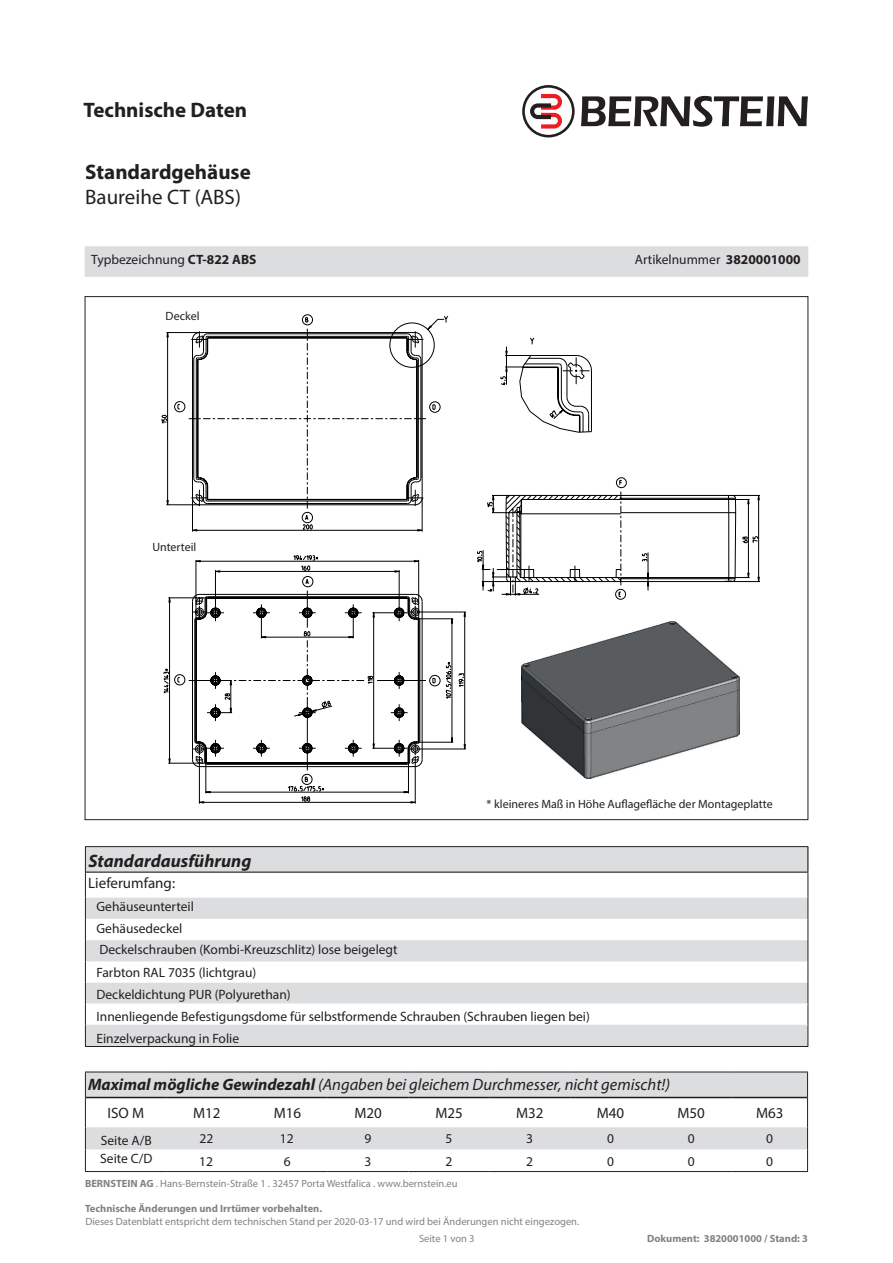
<style>
.page{position:relative;width:893px;height:1263px;background:#fff}
.page>*{position:absolute;margin:0;border:0;box-sizing:border-box;transform-origin:0 0}
.t1{font:700 21px "Myriad Pro";color:#231f20}
.t2{font:21px "Myriad Pro";color:#231f20}
.t3{font:italic 700 18px "Myriad Pro";color:#231f20}
.t4{font:italic 16.5px "Myriad Pro";color:#231f20}
.t5{font:15px "Myriad Pro";color:#231f20}
.t6{font:13.5px "Myriad Pro";color:#231f20}
.t7{font:12px "Myriad Pro";color:#231f20}
.t8{font:10.5px "Myriad Pro";color:#808285}
.t9{font:700 10.5px "Myriad Pro";color:#808285}
.s1{font-weight:700}
</style>
<div class="page">
<svg style="left:581px;top:96px;width:227px;height:31px"></svg>
<svg style="left:522px;top:85px;width:53px;height:52px"></svg>
<div style="left:85px;top:246px;width:723px;height:31px;background:#dcdddf"></div>
<svg style="left:86px;top:847px;width:721px;height:199px;fill:#dcdddf"></svg>
<hr style="left:85px;top:846px;width:723px;height:1px;background:#231f20">
<svg style="left:85px;top:847px;width:1px;height:199px"></svg>
<hr style="left:85px;top:1046px;width:723px;height:1px;background:#231f20">
<svg style="left:807px;top:847px;width:1px;height:199px"></svg>
<hr style="left:86px;top:1003px;width:721px;height:1px;background:#fff">
<hr style="left:86px;top:1025px;width:721px;height:1px;background:#dcdddf">
<hr style="left:86px;top:871px;width:722px;height:2px;background:#231f20">
<svg style="left:86px;top:1072px;width:721px;height:77px;fill:#dcdddf"></svg>
<hr style="left:86px;top:1097px;width:80px;height:1px;background:#231f20">
<hr style="left:166px;top:1097px;width:81px;height:1px;background:#231f20">
<hr style="left:247px;top:1097px;width:81px;height:1px;background:#231f20">
<hr style="left:328px;top:1097px;width:81px;height:1px;background:#231f20">
<hr style="left:409px;top:1097px;width:80px;height:1px;background:#231f20">
<hr style="left:489px;top:1097px;width:81px;height:1px;background:#231f20">
<hr style="left:570px;top:1097px;width:81px;height:1px;background:#231f20">
<hr style="left:651px;top:1097px;width:81px;height:1px;background:#231f20">
<hr style="left:732px;top:1097px;width:75px;height:1px;background:#231f20">
<hr style="left:85px;top:1071px;width:81px;height:1px;background:#231f20">
<svg style="left:85px;top:1072px;width:1px;height:25px"></svg>
<hr style="left:166px;top:1071px;width:81px;height:1px;background:#231f20">
<hr style="left:247px;top:1071px;width:81px;height:1px;background:#231f20">
<hr style="left:328px;top:1071px;width:81px;height:1px;background:#231f20">
<hr style="left:409px;top:1071px;width:80px;height:1px;background:#231f20">
<hr style="left:489px;top:1071px;width:81px;height:1px;background:#231f20">
<hr style="left:570px;top:1071px;width:81px;height:1px;background:#231f20">
<hr style="left:651px;top:1071px;width:81px;height:1px;background:#231f20">
<hr style="left:732px;top:1071px;width:76px;height:1px;background:#231f20">
<svg style="left:807px;top:1072px;width:1px;height:25px"></svg>
<hr style="left:85px;top:1097px;width:1px;height:30px;background:#231f20">
<hr style="left:807px;top:1097px;width:1px;height:30px;background:#231f20">
<svg style="left:85px;top:1127px;width:1px;height:44px"></svg>
<svg style="left:807px;top:1127px;width:1px;height:44px"></svg>
<hr style="left:85px;top:1171px;width:81px;height:1px;background:#231f20">
<hr style="left:166px;top:1171px;width:81px;height:1px;background:#231f20">
<hr style="left:247px;top:1171px;width:81px;height:1px;background:#231f20">
<hr style="left:328px;top:1171px;width:81px;height:1px;background:#231f20">
<hr style="left:409px;top:1171px;width:80px;height:1px;background:#231f20">
<hr style="left:489px;top:1171px;width:81px;height:1px;background:#231f20">
<hr style="left:570px;top:1171px;width:81px;height:1px;background:#231f20">
<hr style="left:651px;top:1171px;width:81px;height:1px;background:#231f20">
<hr style="left:732px;top:1171px;width:76px;height:1px;background:#231f20">
<svg style="left:161px;top:314px;width:599px;height:490px"></svg>
<svg style="left:192px;top:332px;width:544px;height:435px"></svg>
<svg style="left:195px;top:358px;width:394px;height:409px"></svg>
<p class="t1" style="left:84px;top:97px;width:165px">Technische Daten</p>
<p class="t1" style="left:85px;top:158px;width:167px">Standardgehäuse</p>
<p class="t2" style="left:85px;top:184px;width:157px">Baureihe CT (ABS)</p>
<p class="t6" style="left:91px;top:251px;width:167px">Typbezeichnung <span class="s1">CT-822 ABS</span></p>
<p class="t6" style="left:635px;top:251px;width:167px">Artikelnummer <span class="s1">3820001000</span></p>
<p class="t7" style="left:166px;top:309px;width:35px">Deckel</p>
<p class="t7" style="left:152px;top:540px;width:46px">Unterteil</p>
<p class="t7" style="left:487px;top:797px;width:288px">* kleineres Maß in Höhe Auflagefläche der Montageplatte</p>
<p class="t3" style="left:88px;top:849px;width:165px">Standardausführung</p>
<p class="t5" style="left:88px;top:873px;width:88px">Lieferumfang:</p>
<p class="t6" style="left:96px;top:898px;width:99px">Gehäuseunterteil</p>
<p class="t6" style="left:96px;top:920px;width:87px">Gehäusedeckel</p>
<p class="t6" style="left:96px;top:964px;width:161px">Farbton RAL 7035 (lichtgrau)</p>
<p class="t6" style="left:96px;top:986px;width:196px">Deckeldichtung PUR (Polyurethan)</p>
<p class="t6" style="left:96px;top:1008px;width:495px">Innenliegende Befestigungsdome für selbstformende Schrauben (Schrauben liegen bei)</p>
<p class="t6" style="left:96px;top:1030px;width:144px">Einzelverpackung in Folie</p>
<p class="t4" style="left:88px;top:1074px;width:584px"><span class="s1">Maximal mögliche Gewindezahl</span> (Angaben bei gleichem Durchmesser, nicht gemischt!)</p>
<p class="t6" style="left:99px;top:941px;width:300px">Deckelschrauben (Kombi-Kreuzschlitz) lose beigelegt</p>
<p class="t5" style="left:108px;top:1104px;width:38px">ISO M</p>
<p class="t5" style="left:193px;top:1104px;width:29px">M12</p>
<p class="t5" style="left:274px;top:1104px;width:29px">M16</p>
<p class="t5" style="left:354px;top:1104px;width:29px">M20</p>
<p class="t5" style="left:435px;top:1104px;width:29px">M25</p>
<p class="t5" style="left:516px;top:1104px;width:29px">M32</p>
<p class="t5" style="left:597px;top:1104px;width:29px">M40</p>
<p class="t5" style="left:677px;top:1104px;width:29px">M50</p>
<p class="t5" style="left:756px;top:1104px;width:29px">M63</p>
<p class="t6" style="left:200px;top:1130px;width:15px">22</p>
<p class="t6" style="left:280px;top:1130px;width:15px">12</p>
<p class="t6" style="left:365px;top:1130px;width:8px">9</p>
<p class="t6" style="left:446px;top:1130px;width:8px">5</p>
<p class="t6" style="left:526px;top:1130px;width:8px">3</p>
<p class="t6" style="left:607px;top:1130px;width:8px">0</p>
<p class="t6" style="left:688px;top:1130px;width:8px">0</p>
<p class="t6" style="left:766px;top:1130px;width:8px">0</p>
<p class="t6" style="left:199px;top:1153px;width:15px">12</p>
<p class="t6" style="left:284px;top:1153px;width:8px">6</p>
<p class="t6" style="left:365px;top:1153px;width:8px">3</p>
<p class="t6" style="left:445px;top:1153px;width:8px">2</p>
<p class="t6" style="left:526px;top:1153px;width:8px">2</p>
<p class="t6" style="left:607px;top:1153px;width:8px">0</p>
<p class="t6" style="left:688px;top:1153px;width:8px">0</p>
<p class="t6" style="left:766px;top:1153px;width:8px">0</p>
<p class="t6" style="left:101px;top:1132px;width:52px">Seite A/B</p>
<p class="t6" style="left:100px;top:1150px;width:54px">Seite C/D</p>
<p class="t8" style="left:85px;top:1177px;width:374px"><span class="s1">BERNSTEIN AG</span> . Hans-Bernstein-Straße 1 . 32457 Porta Westfalica . www.bernstein.eu</p>
<p class="t9" style="left:85px;top:1202px;width:239px">Technische Änderungen und Irrtümer vorbehalten.</p>
<p class="t8" style="left:85px;top:1215px;width:495px">Dieses Datenblatt entspricht dem technischen Stand per 2020-03-17 und wird bei Änderungen nicht eingezogen.</p>
<p class="t8" style="left:419px;top:1232px;width:57px">Seite 1 von 3</p>
<p class="t9" style="left:647px;top:1231px;width:162px">Dokument: 3820001000 / Stand: 3</p>
</div>
